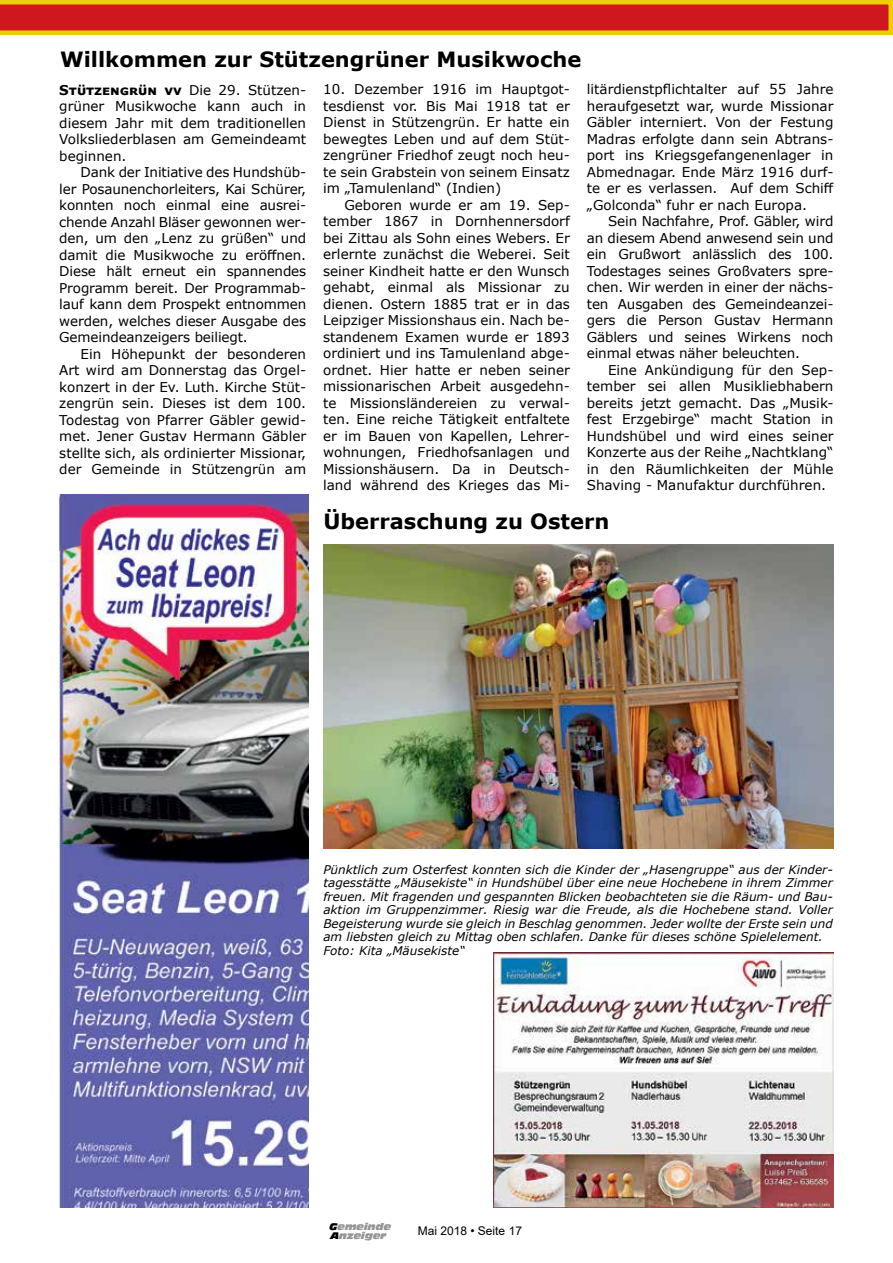
<style>
.page{position:relative;width:893px;height:1263px;background:#fff}
.page>*{position:absolute;margin:0;border:0;box-sizing:border-box;transform-origin:0 0}
.t1{font:700 21px "Verdana";color:#000}
.t2{font:13.5px/16.5px "Verdana";color:#000;text-align:justify}
.t3{font:italic 12px/13.5px "Verdana";color:#000}
.t4{font:12px "Arial";color:#000}
.t5{font:italic 9px/8.7px "Incised 901 BT Nord";color:#939598}
.s1{font-weight:700}
.s2{color:#000}
</style>
<div class="page">
<svg style="left:0;top:0;width:893px;height:35px;background:#d64616"></svg>
<img style="left:60px;top:494px;width:249px;height:714px">
<img style="left:323px;top:545px;width:511px;height:303px">
<img style="left:493px;top:952px;width:340px;height:256px">
<h1 class="t1" style="left:60px;top:44px;width:523px">Willkommen zur Stützengrüner Musikwoche</h1>
<p class="t2" style="left:323px;top:81px;width:248px">10. Dezember 1916 im Hauptgot&shy;tesdienst vor. Bis Mai 1918 tat er Dienst in Stützengrün. Er hatte ein bewegtes Leben und auf dem Stüt&shy;zengrüner Friedhof zeugt noch heu&shy;te sein Grabstein von seinem Einsatz im „Tamulenland“ (Indien)</p>
<p class="t2" style="left:323px;top:197px;width:248px;text-indent:21px">Geboren wurde er am 19. Sep&shy;tember 1867 in Dornhennersdorf bei Zittau als Sohn eines Webers. Er erlernte zunächst die Weberei. Seit seiner Kindheit hatte er den Wunsch gehabt, einmal als Missionar zu dienen. Ostern 1885 trat er in das Leipziger Missionshaus ein. Nach be&shy;standenem Examen wurde er 1893 ordiniert und ins Tamulenland abge&shy;ordnet. Hier hatte er neben seiner missionarischen Arbeit ausgedehn&shy;te Missionsländereien zu verwal&shy;ten. Eine reiche Tätigkeit entfaltete er im Bauen von Kapellen, Lehrer&shy;wohnungen, Friedhofsanlagen und Missionshäusern. Da in Deutsch&shy;land während des Krieges das Mi-</p>
<p class="t2" style="left:587px;top:81px;width:248px">litärdienstpflichtalter auf 55 Jahre heraufgesetzt war, wurde Missionar Gäbler interniert. Von der Festung Madras erfolgte dann sein Abtrans&shy;port ins Kriegsgefangenenlager in Abmednagar. Ende März 1916 durf&shy;te er es verlassen. Auf dem Schiff „Golconda“ fuhr er nach Europa.</p>
<p class="t2" style="left:587px;top:213px;width:248px;text-indent:21px">Sein Nachfahre, Prof. Gäbler, wird an diesem Abend anwesend sein und ein Grußwort anlässlich des 100.<br>Todestages seines Großvaters spre&shy;chen. Wir werden in einer der nächs&shy;ten Ausgaben des Gemeindeanzei&shy;gers die Person Gustav Hermann Gäblers und seines Wirkens noch einmal etwas näher beleuchten.</p>
<p class="t2" style="left:587px;top:361px;width:248px;text-indent:21px">Eine Ankündigung für den Sep&shy;tember sei allen Musikliebhabern bereits jetzt gemacht. Das „Musik&shy;fest Erzgebirge“ macht Station in Hundshübel und wird eines seiner Konzerte aus der Reihe „Nachtklang“ in den Räumlichkeiten der Mühle Shaving - Manufaktur durchführen.</p>
<p class="t2" style="left:59px;top:81px;width:248px"><span class="s1">Stützengrün vv</span> Die 29. Stützen&shy;grüner Musikwoche kann auch in diesem Jahr mit dem traditionellen Volksliederblasen am Gemeindeamt beginnen.</p>
<p class="t2" style="left:59px;top:164px;width:248px;text-indent:21px">Dank der Initiative des Hundshüb&shy;ler Posaunenchorleiters, Kai Schürer, konnten noch einmal eine ausrei&shy;chende Anzahl Bläser gewonnen wer&shy;den, um den „Lenz zu grüßen“ und damit die Musikwoche zu eröffnen.<br>Diese hält erneut ein spannendes Programm bereit. Der Programmab&shy;lauf kann dem Prospekt entnommen werden, welches dieser Ausgabe des Gemeindeanzeigers beiliegt.</p>
<p class="t2" style="left:59px;top:345px;width:248px;text-indent:21px">Ein Höhepunkt der besonderen Art wird am Donnerstag das Orgel&shy;konzert in der Ev. Luth. Kirche Stüt&shy;zengrün sein. Dieses ist dem 100.<br>Todestag von Pfarrer Gäbler gewid&shy;met. Jener Gustav Hermann Gäbler stellte sich, als ordinierter Missionar, der Gemeinde in Stützengrün am</p>
<h1 class="t1" style="left:323px;top:506px;width:287px">Überraschung zu Ostern</h1>
<p class="t3" style="left:323px;top:863px;width:511px">Pünktlich zum Osterfest konnten sich die Kinder der „Hasengruppe“ aus der Kinder&shy;tagesstätte „Mäusekiste“ in Hundshübel über eine neue Hochebene in ihrem Zimmer freuen. Mit fragenden und gespannten Blicken beobachteten sie die Räum- und Bau&shy;aktion im Gruppenzimmer. Riesig war die Freude, als die Hochebene stand. Voller Begeisterung wurde sie gleich in Beschlag genommen. Jeder wollte der Erste sein und am liebsten gleich zu Mittag oben schlafen. Danke für dieses schöne Spielelement.<br>Foto: Kita „Mäusekiste“</p>
<p class="t5" style="left:330px;top:1222px;width:63px"><span class="s2">G</span>emeinde<br><span class="s2">A</span>nzeiger</p>
<p class="t4" style="left:418px;top:1222px;width:106px">Mai 2018 • Seite 17</p>
</div>
